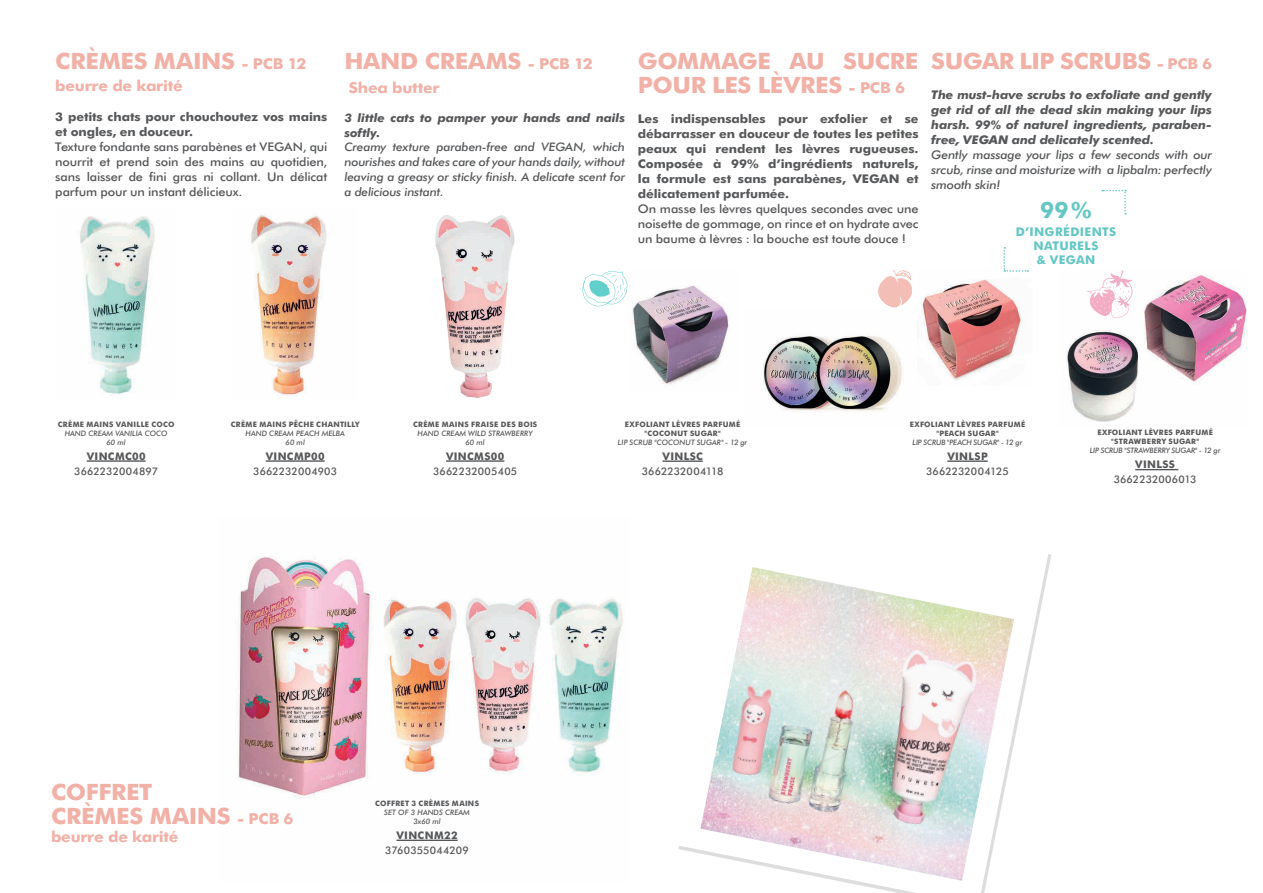
<style>
.page{position:relative;width:1263px;height:893px;background:#fff}
.page>*{position:absolute;margin:0;border:0;box-sizing:border-box;transform-origin:0 0}
.t1{font:700 22.5px/24px "Futura BT";letter-spacing:-.015em;color:#f1b1a7;scale:1.06 1}
.t2{font:700 22.5px "Futura BT";color:#64c7c4}
.t3{font:700 15px "Futura BT";letter-spacing:-.015em;color:#f1b1a7;scale:1.06 1}
.t4{font:500 12px/15px "Futura BT";letter-spacing:-.01em;color:#57585a;text-align:justify;scale:1.06 1}
.t5{font:700 12px/15px "Futura BT";letter-spacing:-.01em;color:#57585a;text-align:justify;scale:1.06 1}
.t6{font:italic 700 12px/15px "Futura BT";letter-spacing:-.015em;color:#57585a;text-align:justify;scale:1.06 1}
.t7{font:italic 500 12px/15px "Futura BT";letter-spacing:-.015em;color:#57585a;text-align:justify;scale:1.06 1}
.t8{font:700 12px/14.4px "Futura BT";letter-spacing:.025em;color:#64c7c4;text-align:center}
.t9{font:italic 500 11.7px/14.7px "Futura BT";letter-spacing:-.015em;color:#57585a;text-align:justify;scale:1.06 1}
.t10{font:italic 700 11.7px/14.7px "Futura BT";letter-spacing:-.015em;color:#57585a;scale:1.06 1}
.t11{font:500 10.5px "Futura BT";letter-spacing:.01em;color:#57585a}
.t12{font:700 10.5px "Futura BT";letter-spacing:.035em;color:#57585a}
.t13{font:700 7.5px/9px "Futura BT";letter-spacing:.04em;color:#57585a;text-align:center}
.t14{font:italic 500 7.5px/9px "Futura BT";color:#57585a;text-align:center}
.t15{font:italic 500 7.5px "Futura BT";letter-spacing:-.02em;color:#57585a}
.s1{font-size:15px}
</style>
<div class="page">
<img style="left:238px;top:556px;width:385px;height:284px">
<img style="left:1066px;top:275px;width:181px;height:147px">
<hr style="left:1135px;top:469px;width:43px;height:1px;background:#57585a">
<svg style="left:1086px;top:270px;width:49px;height:49px"></svg>
<hr style="left:87px;top:460px;width:59px;height:2px;background:#57585a">
<hr style="left:266px;top:460px;width:59px;height:2px;background:#57585a">
<hr style="left:396px;top:840px;width:62px;height:1px;background:#57585a">
<hr style="left:446px;top:460px;width:58px;height:2px;background:#57585a">
<img style="left:435px;top:215px;width:80px;height:183px">
<img style="left:80px;top:216px;width:75px;height:182px">
<img style="left:251px;top:213px;width:76px;height:186px">
<svg style="left:678px;top:554px;width:371px;height:339px"></svg>
<img style="left:700px;top:567px;width:314px;height:314px">
<img style="left:763px;top:335px;width:139px;height:77px">
<hr style="left:947px;top:460px;width:41px;height:2px;background:#57585a">
<img style="left:632px;top:285px;width:98px;height:100px">
<img style="left:917px;top:270px;width:112px;height:110px">
<hr style="left:662px;top:460px;width:41px;height:2px;background:#57585a">
<svg style="left:582px;top:271px;width:45px;height:35px"></svg>
<svg style="left:878px;top:270px;width:35px;height:38px"></svg>
<svg style="left:1102px;top:190px;width:24px;height:24px"></svg>
<svg style="left:1003px;top:247px;width:25px;height:25px"></svg>
<h1 class="t1" style="left:55px;top:49px;width:238px">CRÈMES MAINS <span class="s1">- PCB 12</span></h1>
<p class="t3" style="left:55px;top:76px;width:122px">beurre de karité</p>
<p class="t5" style="left:55px;top:109px;width:258px">3 petits chats pour chouchoutez vos mains et ongles, en douceur.</p>
<p class="t4" style="left:55px;top:139px;width:258px">Texture fondante sans parabènes et VEGAN, qui nourrit et prend soin des mains au quotidien, sans laisser de fini gras ni collant. Un délicat parfum pour un instant délicieux.</p>
<h1 class="t1" style="left:344px;top:49px;width:236px">HAND CREAMS <span class="s1">- PCB 12</span></h1>
<p class="t3" style="left:349px;top:78px;width:87px">Shea butter</p>
<p class="t10" style="left:344px;top:110px;width:266px">3 little cats to pamper your hands and nails softly.</p>
<p class="t9" style="left:344px;top:140px;width:266px">Creamy texture paraben-free and VEGAN, which nourishes and takes care of your hands daily, without leaving a greasy or sticky finish. A delicate scent for a delicious instant.</p>
<h1 class="t1" style="left:638px;top:49px;width:266px">GOMMAGE AU SUCRE<br>POUR LES LÈVRES <span class="s1">- PCB 6</span></h1>
<p class="t5" style="left:638px;top:111px;width:266px">Les indispensables pour exfolier et se débarrasser en douceur de toutes les petites peaux qui rendent les lèvres rugueuses.<br>Composée à 99% d’ingrédients naturels, la formule est sans parabènes, VEGAN et délicatement parfumée.</p>
<p class="t4" style="left:638px;top:201px;width:266px">On masse les lèvres quelques secondes avec une noisette de gommage, on rince et on hydrate avec un baume à lèvres : la bouche est toute douce !</p>
<h1 class="t1" style="left:931px;top:49px;width:266px">SUGAR LIP SCRUBS <span class="s1">- PCB 6</span></h1>
<p class="t6" style="left:931px;top:87px;width:266px">The must-have scrubs to exfoliate and gently get rid of all the dead skin making your lips harsh. 99% of naturel ingredients, paraben&shy;free, VEGAN and delicately scented.</p>
<p class="t7" style="left:931px;top:147px;width:266px">Gently massage your lips a few seconds with our srcub, rinse and moisturize with a lipbalm: perfectly smooth skin!</p>
<h1 class="t2" style="left:1040px;top:196px;width:53px">99%</h1>
<p class="t8" style="left:1016px;top:224px;width:102px">D’INGRÉDIENTS<br>NATURELS<br>&amp; VEGAN</p>
<p class="t13" style="left:58px;top:420px;width:118px">CRÈME MAINS VANILLE COCO</p>
<p class="t14" style="left:65px;top:429px;width:104px">HAND CREAM VANILIA COCO<br>60 ml</p>
<p class="t12" style="left:87px;top:450px;width:60px">VINCMC00</p>
<p class="t11" style="left:74px;top:465px;width:85px">3662232004897</p>
<p class="t13" style="left:231px;top:420px;width:130px">CRÈME MAINS PÊCHE CHANTILLY</p>
<p class="t14" style="left:246px;top:429px;width:101px">HAND CREAM PEACH MELBA<br>60 ml</p>
<p class="t12" style="left:266px;top:450px;width:60px">VINCMP00</p>
<p class="t11" style="left:253px;top:465px;width:85px">3662232004903</p>
<p class="t13" style="left:413px;top:420px;width:126px">CRÈME MAINS FRAISE DES BOIS</p>
<p class="t14" style="left:418px;top:429px;width:117px">HAND CREAM WILD STRAWBERRY<br>60 ml</p>
<p class="t12" style="left:446px;top:450px;width:60px">VINCMS00</p>
<p class="t11" style="left:433px;top:465px;width:86px">3662232005405</p>
<p class="t13" style="left:625px;top:420px;width:117px">EXFOLIANT LÈVRES PARFUMÉ "COCONUT SUGAR"</p>
<p class="t14" style="left:618px;top:438px;width:131px">LIP SCRUB "COCONUT SUGAR" - 12 gr</p>
<p class="t12" style="left:662px;top:450px;width:42px">VINLSC</p>
<p class="t11" style="left:642px;top:465px;width:83px">3662232004118</p>
<h1 class="t1" style="left:51px;top:780px;width:230px">COFFRET<br>CRÈMES MAINS <span class="s1">- PCB 6</span></h1>
<p class="t3" style="left:51px;top:828px;width:122px">beurre de karité</p>
<p class="t13" style="left:375px;top:799px;width:105px">COFFRET 3 CRÈMES MAINS</p>
<p class="t14" style="left:384px;top:808px;width:87px">SET OF 3 HANDS CREAM<br>3x60 ml</p>
<p class="t12" style="left:396px;top:829px;width:63px">VINCNM22</p>
<p class="t11" style="left:385px;top:844px;width:85px">3760355044209</p>
<p class="t13" style="left:910px;top:420px;width:117px">EXFOLIANT LÈVRES PARFUMÉ "PEACH SUGAR"</p>
<p class="t15" style="left:913px;top:438px;width:111px">LIP SCRUB "PEACH SUGAR" - 12 gr</p>
<p class="t12" style="left:947px;top:450px;width:42px">VINLSP</p>
<p class="t11" style="left:926px;top:465px;width:84px">3662232004125</p>
<p class="t13" style="left:1097px;top:428px;width:117px">EXFOLIANT LÈVRES PARFUMÉ "STRAWBERRY SUGAR"</p>
<p class="t15" style="left:1090px;top:446px;width:132px">LIP SCRUB "STRAWBERRY SUGAR" - 12 gr</p>
<p class="t12" style="left:1135px;top:458px;width:41px">VINLSS</p>
<p class="t11" style="left:1114px;top:473px;width:84px">3662232006013</p>
</div>
